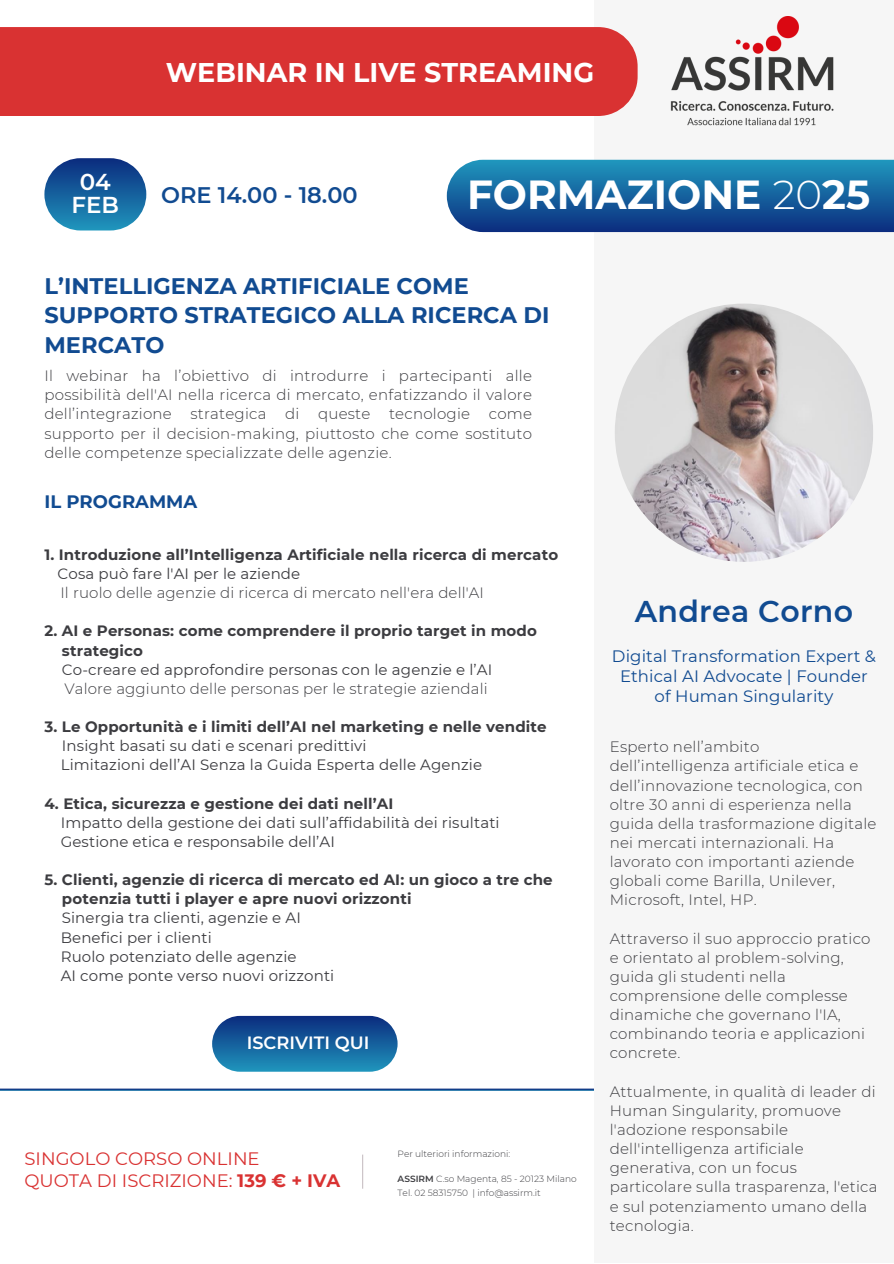
<style>
.page{position:relative;width:894px;height:1264px;background:#fff}
.page>*{position:absolute;margin:0;border:0;box-sizing:border-box;transform-origin:0 0}
.t1{font:700 40.5px "Montserrat";color:#fff}
.t2{font:600 30px "Montserrat";letter-spacing:.01em;color:#114b91}
.t3{font:700 27px "Montserrat";color:#fff}
.t4{font:600 22.95px/23px "Montserrat";color:#fff;text-align:center}
.t5{font:700 22.5px/29.2px "Montserrat";color:#114b91}
.t6{font:600 22.5px "Montserrat";color:#114b91}
.t7{font:18px/22.5px "Montserrat";color:#d93232}
.t8{font:700 18px "Montserrat";color:#114b91}
.t9{font:600 17.7px "Montserrat";color:#fff}
.t10{font:16.5px/20.2px "Montserrat";letter-spacing:.005em;color:#114b91;text-align:center}
.t11{font:300 15px/19.2px "Montserrat";letter-spacing:.015em;color:#3c3c40}
.t12{font:15px "Montserrat";letter-spacing:.01em;color:#3c3c40}
.t13{font:700 15px "Montserrat";letter-spacing:.01em;color:#3c3c40}
.t14{font:300 9px "Montserrat";color:#3c3c40}
.s1{font-weight:300}
.s2{font-weight:700}
.s3{font-weight:600}
</style>
<div class="page">
<div style="left:594px;top:0;width:299px;height:1262px;background:#f6f6f6"></div>
<img style="left:614px;top:303px;width:258px;height:259px;border-radius:50%">
<div style="left:446px;top:160px;width:447px;height:72px;background:linear-gradient(to bottom,#2297be,#103282)"></div>
<svg style="left:44px;top:158px;width:102px;height:72px;background:#3978ac"></svg>
<svg style="left:212px;top:1015px;width:185px;height:56px;background:#266ba4"></svg>
<hr style="left:362px;top:1154px;width:1px;height:34px;background:#c9c0c5">
<img style="left:670px;top:17px;width:163px;height:109px">
<div style="left:0;top:27px;width:637px;height:89px;background:#d93232"></div>
<p class="t4" style="left:72px;top:170px;width:49px">04<br>FEB</p>
<h6 class="t3" style="left:166px;top:56px;width:429px">WEBINAR IN LIVE STREAMING</h6>
<p class="t6" style="left:161px;top:181px;width:198px">ORE 14.00 - 18.00</p>
<p class="t1" style="left:467px;top:170px;width:404px">FORMAZIONE <span class="s1">20</span>25</p>
<h4 class="t5" style="left:44px;top:271px;width:506px">L’INTELLIGENZA ARTIFICIALE COME<br>SUPPORTO STRATEGICO ALLA RICERCA DI<br>MERCATO</h4>
<p class="t11" style="left:44px;top:366px;width:489px;text-align:justify">Il webinar ha l’obiettivo di introdurre i partecipanti alle possibilità dell'AI nella ricerca di mercato, enfatizzando il valore dell’integrazione strategica di queste tecnologie come supporto per il decision-making, piuttosto che come sostituto delle competenze specializzate delle agenzie.</p>
<p class="t8" style="left:44px;top:491px;width:154px">IL PROGRAMMA</p>
<p class="t13" style="left:44px;top:545px;width:515px">1. Introduzione all’Intelligenza Artificiale nella ricerca di mercato</p>
<p class="t12" style="left:58px;top:564px;width:244px">Cosa può fare l'AI per le aziende</p>
<p class="t11" style="left:60px;top:583px;width:425px">Il ruolo delle agenzie di ricerca di mercato nell'era dell'AI</p>
<p class="t13" style="left:44px;top:622px;width:494px">2. AI e Personas: come comprendere il proprio target in modo</p>
<h2 class="t13" style="left:62px;top:641px;width:83px">strategico</h2>
<h4 class="t12" style="left:62px;top:660px;width:431px">Co-creare ed approfondire personas con le agenzie e l’AI</h4>
<h1 class="t11" style="left:64px;top:679px;width:425px">Valore aggiunto delle personas per le strategie aziendali</h1>
<h4 class="t13" style="left:44px;top:717px;width:503px">3. Le Opportunità e i limiti dell’AI nel marketing e nelle vendite</h4>
<h4 class="t12" style="left:62px;top:736px;width:306px">Insight basati su dati e scenari predittivi</h4>
<p class="t12" style="left:61px;top:756px;width:423px">Limitazioni dell’AI Senza la Guida Esperta delle Agenzie</p>
<h5 class="t13" style="left:44px;top:794px;width:350px">4. Etica, sicurezza e gestione dei dati nell’AI</h5>
<p class="t12" style="left:61px;top:813px;width:440px">Impatto della gestione dei dati sull’affidabilità dei risultati</p>
<p class="t12" style="left:61px;top:832px;width:276px">Gestione etica e responsabile dell’AI</p>
<p class="t13" style="left:44px;top:870px;width:509px">5. Clienti, agenzie di ricerca di mercato ed AI: un gioco a tre che</p>
<p class="t13" style="left:62px;top:889px;width:351px">potenzia tutti i player e apre nuovi orizzonti</p>
<p class="t12" style="left:62px;top:909px;width:241px">Sinergia tra clienti, agenzie e AI</p>
<p class="t12" style="left:61px;top:928px;width:152px">Benefici per i clienti</p>
<p class="t12" style="left:61px;top:947px;width:237px">Ruolo potenziato delle agenzie</p>
<p class="t12" style="left:61px;top:966px;width:275px">AI come ponte verso nuovi orizzonti</p>
<h3 class="t9" style="left:247px;top:1032px;width:124px">ISCRIVITI QUI</h3>
<p class="t7" style="left:25px;top:1146px;width:317px">SINGOLO CORSO ONLINE<br>QUOTA DI ISCRIZIONE: <span class="s2">139 € + IVA</span></p>
<p class="t14" style="left:397px;top:1148px;width:114px">Per ulteriori informazioni:</p>
<p class="t14" style="left:397px;top:1173px;width:180px"><span class="s3">ASSIRM</span> C.so Magenta, 85 - 20123 Milano</p>
<p class="t14" style="left:397px;top:1187px;width:145px">Tel. 02 58315750 | info@assirm.it</p>
<p class="t2" style="left:634px;top:593px;width:220px">Andrea Corno</p>
<p class="t10" style="left:611px;top:645px;width:265px">Digital Transformation Expert &amp;<br>Ethical AI Advocate | Founder of Human Singularity</p>
<p class="t11" style="left:609px;top:737px;width:268px">Esperto nell’ambito dell’intelligenza artificiale etica e dell’innovazione tecnologica, con oltre 30 anni di esperienza nella guida della trasformazione digitale nei mercati internazionali. Ha lavorato con importanti aziende globali come Barilla, Unilever,<br>Microsoft, Intel, HP.</p>
<p class="t11" style="left:609px;top:928px;width:262px">Attraverso il suo approccio pratico e orientato al problem-solving, guida gli studenti nella comprensione delle complesse dinamiche che governano l'IA, combinando teoria e applicazioni concrete.</p>
<p class="t11" style="left:609px;top:1081px;width:269px">Attualmente, in qualità di leader di<br>Human Singularity, promuove l'adozione responsabile dell'intelligenza artificiale generativa, con un focus particolare sulla trasparenza, l'etica e sul potenziamento umano della tecnologia.</p>
</div>
